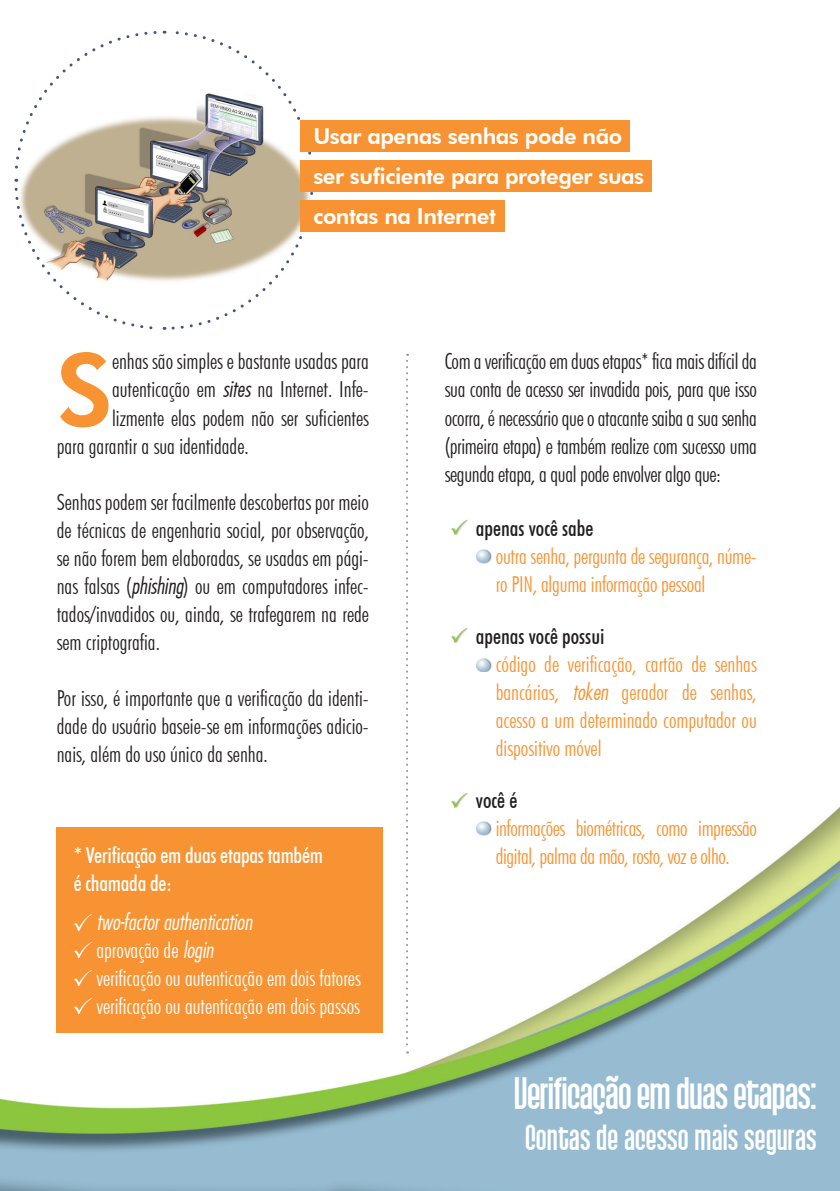
<style>
.page{position:relative;width:840px;height:1191px;background:#fff}
.page>*{position:absolute;margin:0;border:0;box-sizing:border-box;transform-origin:0 0}
.t1{font:800 100.4px "Futura BT";color:#f79332}
.t2{font:44.2px "Qhytsdakx";letter-spacing:-.02em;color:#fff}
.t3{font:35.4px "Qhytsdakx";color:#fff}
.t4{font:300 condensed 22px/28px "Futura BT";color:#231f20;text-align:justify}
.t5{font:300 condensed 22px/28px "Futura BT";letter-spacing:-.01em;color:#f79332}
.t6{font:300 condensed 22px "Futura BT";color:#fff}
.t7{font:800 22px/40px "Futura BT";letter-spacing:-.02em;color:#fff}
.t8{font:500 condensed 22px/28px "Futura BT";letter-spacing:-.01em;color:#fff}
.t9{font:500 condensed 22px "Futura BT";color:#231f20}
.t10{font:22px "Futura Lt Cn BT Italic";color:#fff}
.s1{font-family:"Futura Lt Cn BT Italic";font-weight:400;font-stretch:normal}
</style>
<div class="page">
<img style="left:0;top:807px;width:839px;height:384px">
<svg style="left:14px;top:30px;width:300px;height:300px"></svg>
<div style="left:300px;top:120px;width:329px;height:32px;background:#f79332"></div>
<div style="left:300px;top:160px;width:351px;height:32px;background:#f79332"></div>
<div style="left:300px;top:200px;width:204px;height:32px;background:#f79332"></div>
<svg style="left:406px;top:354px;width:2px;height:699px"></svg>
<img style="left:451px;top:628px;width:17px;height:15px">
<img style="left:451px;top:793px;width:17px;height:15px">
<img style="left:451px;top:520px;width:17px;height:15px">
<img style="left:476px;top:549px;width:15px;height:15px">
<img style="left:476px;top:658px;width:15px;height:14px">
<img style="left:476px;top:821px;width:15px;height:15px">
<div style="left:57px;top:827px;width:326px;height:206px;background:#f79332"></div>
<img style="left:74px;top:914px;width:17px;height:16px">
<img style="left:74px;top:970px;width:17px;height:16px">
<img style="left:74px;top:942px;width:17px;height:16px">
<img style="left:74px;top:998px;width:17px;height:16px">
<p class="t7" style="left:313px;top:116px;width:332px">Usar apenas senhas pode não ser suficiente para proteger suas contas na Internet</p>
<p class="t1" style="left:57px;top:329px;width:58px">S</p>
<p class="t4" style="left:112px;top:347px;width:258px">enhas são simples e bastante usadas para</p>
<p class="t4" style="left:112px;top:375px;width:258px">autenticação em <span class="s1">sites</span> na Internet. Infe-</p>
<p class="t4" style="left:112px;top:403px;width:258px">lizmente elas podem não ser suficientes</p>
<p class="t4" style="left:57px;top:431px;width:193px">para garantir a sua identidade.</p>
<p class="t4" style="left:57px;top:487px;width:313px">Senhas podem ser facilmente descobertas por meio de técnicas de engenharia social, por observação, se não forem bem elaboradas, se usadas em pági&shy;nas falsas (<span class="s1">phishing</span>) ou em computadores infec&shy;tados/invadidos ou, ainda, se trafegarem na rede sem criptografia.</p>
<p class="t4" style="left:57px;top:683px;width:313px">Por isso, é importante que a verificação da identi&shy;dade do usuário baseie-se em informações adicio&shy;nais, além do uso único da senha.</p>
<p class="t8" style="left:74px;top:840px;width:250px">* Verificação em duas etapas também é chamada de:</p>
<p class="t10" style="left:96px;top:908px;width:157px">two-factor authentication</p>
<p class="t6" style="left:96px;top:937px;width:118px">aprovação de <span class="s1">login</span></p>
<p class="t6" style="left:96px;top:965px;width:266px">verificação ou autenticação em dois fatores</p>
<p class="t6" style="left:96px;top:993px;width:265px">verificação ou autenticação em dois passos</p>
<p class="t4" style="left:444px;top:347px;width:313px">Com a verificação em duas etapas* fica mais difícil da sua conta de acesso ser invadida pois, para que isso ocorra, é necessário que o atacante saiba a sua senha (primeira etapa) e também realize com sucesso uma segunda etapa, a qual pode envolver algo que:</p>
<p class="t9" style="left:475px;top:514px;width:119px">apenas você sabe</p>
<p class="t5" style="left:495px;top:541px;width:262px">outra senha, pergunta de segurança, núme&shy;ro PIN, alguma informação pessoal</p>
<p class="t9" style="left:475px;top:622px;width:130px">apenas você possui</p>
<p class="t5" style="left:495px;top:649px;width:262px;text-align:justify">código de verificação, cartão de senhas bancárias, <span class="s1">token</span> gerador de senhas, acesso a um determinado computador ou dispositivo móvel</p>
<p class="t9" style="left:475px;top:786px;width:43px">você é</p>
<p class="t5" style="left:495px;top:813px;width:262px">informações biométricas, como impressão digital, palma da mão, rosto, voz e olho.</p>
<p class="t2" style="left:513px;top:1064px;width:304px">Verificação em duas etapas:</p>
<p class="t3" style="left:525px;top:1114px;width:293px">Contas de acesso mais seguras</p>
</div>
